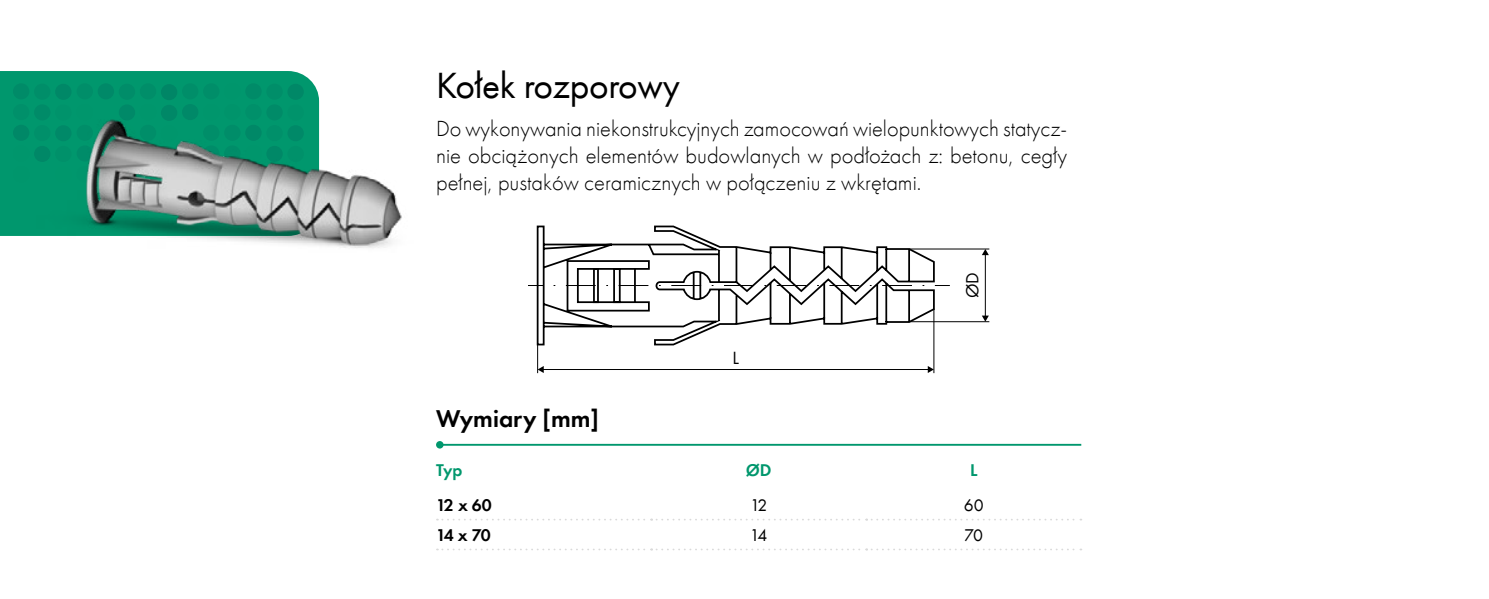
<style>
.page{position:relative;width:1489px;height:599px;background:#fff}
.page>*{position:absolute;margin:0;border:0;box-sizing:border-box;transform-origin:0 0}
.t1{font:37.5px "Futura PT Book";letter-spacing:-.01em;color:#000}
.t2{font:25px "Futura PT Demi";color:#000}
.t3{font:22.5px/27px "Futura PT Light";color:#000;text-align:justify}
.t4{font:18.25px "Futura PT Book";color:#000}
.t5{font:17.5px "Futura PT Demi";letter-spacing:-.08em;color:#000}
.t6{font:17.5px "Futura PT Book";letter-spacing:-.085em;color:#000}
.t7{font:17.5px "Futura PT Demi";color:#00976d}
</style>
<div class="page">
<div style="left:0;top:71px;width:319px;height:165px;background:#00976d"></div>
<div style="left:266px;top:104px;width:17px;height:16px;background:#008b68;border-radius:50%"></div>
<div style="left:245px;top:104px;width:17px;height:16px;background:#00906a;border-radius:50%"></div>
<div style="left:224px;top:104px;width:16px;height:16px;background:#00946b;border-radius:50%"></div>
<div style="left:203px;top:104px;width:16px;height:16px;background:#00966c;border-radius:50%"></div>
<div style="left:77px;top:104px;width:16px;height:16px;background:#00966c;border-radius:50%"></div>
<div style="left:140px;top:104px;width:16px;height:16px;background:#00966c;border-radius:50%"></div>
<div style="left:182px;top:104px;width:16px;height:16px;background:#008968;border-radius:50%"></div>
<div style="left:98px;top:83px;width:16px;height:16px;background:#008968;border-radius:50%"></div>
<div style="left:245px;top:83px;width:17px;height:16px;background:#008b68;border-radius:50%"></div>
<div style="left:224px;top:83px;width:16px;height:16px;background:#00966c;border-radius:50%"></div>
<div style="left:203px;top:83px;width:16px;height:16px;background:#008e69;border-radius:50%"></div>
<div style="left:77px;top:83px;width:16px;height:16px;background:#008e69;border-radius:50%"></div>
<div style="left:140px;top:83px;width:16px;height:16px;background:#008e69;border-radius:50%"></div>
<div style="left:182px;top:83px;width:16px;height:16px;background:#008e69;border-radius:50%"></div>
<div style="left:161px;top:105px;width:16px;height:16px;background:#008867;border-radius:50%"></div>
<div style="left:161px;top:84px;width:16px;height:16px;background:#008666;border-radius:50%"></div>
<div style="left:266px;top:84px;width:17px;height:16px;background:#008e69;border-radius:50%"></div>
<div style="left:119px;top:104px;width:16px;height:16px;background:#008968;border-radius:50%"></div>
<div style="left:287px;top:104px;width:17px;height:16px;background:#00936b;border-radius:50%"></div>
<div style="left:119px;top:84px;width:16px;height:16px;background:#008d69;border-radius:50%"></div>
<div style="left:287px;top:84px;width:17px;height:16px;background:#008867;border-radius:50%"></div>
<div style="left:34px;top:146px;width:16px;height:16px;background:#008867;border-radius:50%"></div>
<div style="left:34px;top:125px;width:16px;height:16px;background:#00906a;border-radius:50%"></div>
<div style="left:34px;top:104px;width:16px;height:16px;background:#008b68;border-radius:50%"></div>
<div style="left:13px;top:166px;width:16px;height:16px;background:#00966c;border-radius:50%"></div>
<div style="left:13px;top:145px;width:16px;height:16px;background:#00966c;border-radius:50%"></div>
<div style="left:13px;top:125px;width:16px;height:16px;background:#008867;border-radius:50%"></div>
<div style="left:13px;top:104px;width:16px;height:16px;background:#00906a;border-radius:50%"></div>
<div style="left:13px;top:83px;width:16px;height:16px;background:#008b68;border-radius:50%"></div>
<div style="left:34px;top:84px;width:16px;height:16px;background:#008e69;border-radius:50%"></div>
<div style="left:55px;top:104px;width:16px;height:16px;background:#00936b;border-radius:50%"></div>
<div style="left:55px;top:84px;width:16px;height:16px;background:#008867;border-radius:50%"></div>
<svg style="left:437px;top:518px;width:644px;height:2px"></svg>
<svg style="left:437px;top:548px;width:644px;height:2px"></svg>
<hr style="left:440px;top:443px;width:641px;height:2px;background:#00976d">
<div style="left:436px;top:441px;width:7px;height:7px;background:#00976d;border-radius:50%"></div>
<hr style="left:542px;top:369px;width:386px;height:1px;background:#000">
<svg style="left:927px;top:366px;width:6px;height:7px"></svg>
<hr style="left:909px;top:248px;width:80px;height:1px;background:#000">
<hr style="left:909px;top:321px;width:80px;height:1px;background:#000">
<hr style="left:984px;top:254px;width:1px;height:62px;background:#000">
<svg style="left:982px;top:315px;width:6px;height:6px"></svg>
<svg style="left:981px;top:249px;width:7px;height:6px"></svg>
<svg style="left:537px;top:346px;width:6px;height:27px"></svg>
<hr style="left:933px;top:308px;width:1px;height:65px;background:#000">
<svg style="left:536px;top:225px;width:399px;height:121px"></svg>
<svg style="left:528px;top:285px;width:15px;height:1px"></svg>
<svg style="left:566px;top:285px;width:383px;height:1px"></svg>
<img style="left:37px;top:119px;width:365px;height:129px">
<h1 class="t1" style="left:436px;top:64px;width:245px">Kołek rozporowy</h1>
<p class="t3" style="left:436px;top:115px;width:632px">Do wykonywania niekonstrukcyjnych zamocowań wielopunktowych statycz&shy;nie obciążonych elementów budowlanych w podłożach z: betonu, cegły pełnej, pustaków ceramicznych w połączeniu z wkrętami.</p>
<p class="t2" style="left:436px;top:402px;width:165px">Wymiary [mm]</p>
<p class="t4" style="left:732px;top:347px;width:8px">L</p>
<p class="t4" style="left:961px;top:298px;width:28px;rotate:-90deg">ØD</p>
<p class="t7" style="left:436px;top:458px;width:28px">Typ</p>
<p class="t7" style="left:745px;top:458px;width:27px">ØD</p>
<p class="t7" style="left:969px;top:458px;width:9px">L</p>
<p class="t5" style="left:436px;top:494px;width:57px">12 x 60</p>
<p class="t6" style="left:750px;top:494px;width:19px">12</p>
<p class="t6" style="left:963px;top:494px;width:21px">60</p>
<p class="t5" style="left:436px;top:523px;width:56px">14 x 70</p>
<p class="t6" style="left:749px;top:524px;width:19px">14</p>
<p class="t6" style="left:964px;top:524px;width:21px">70</p>
</div>
